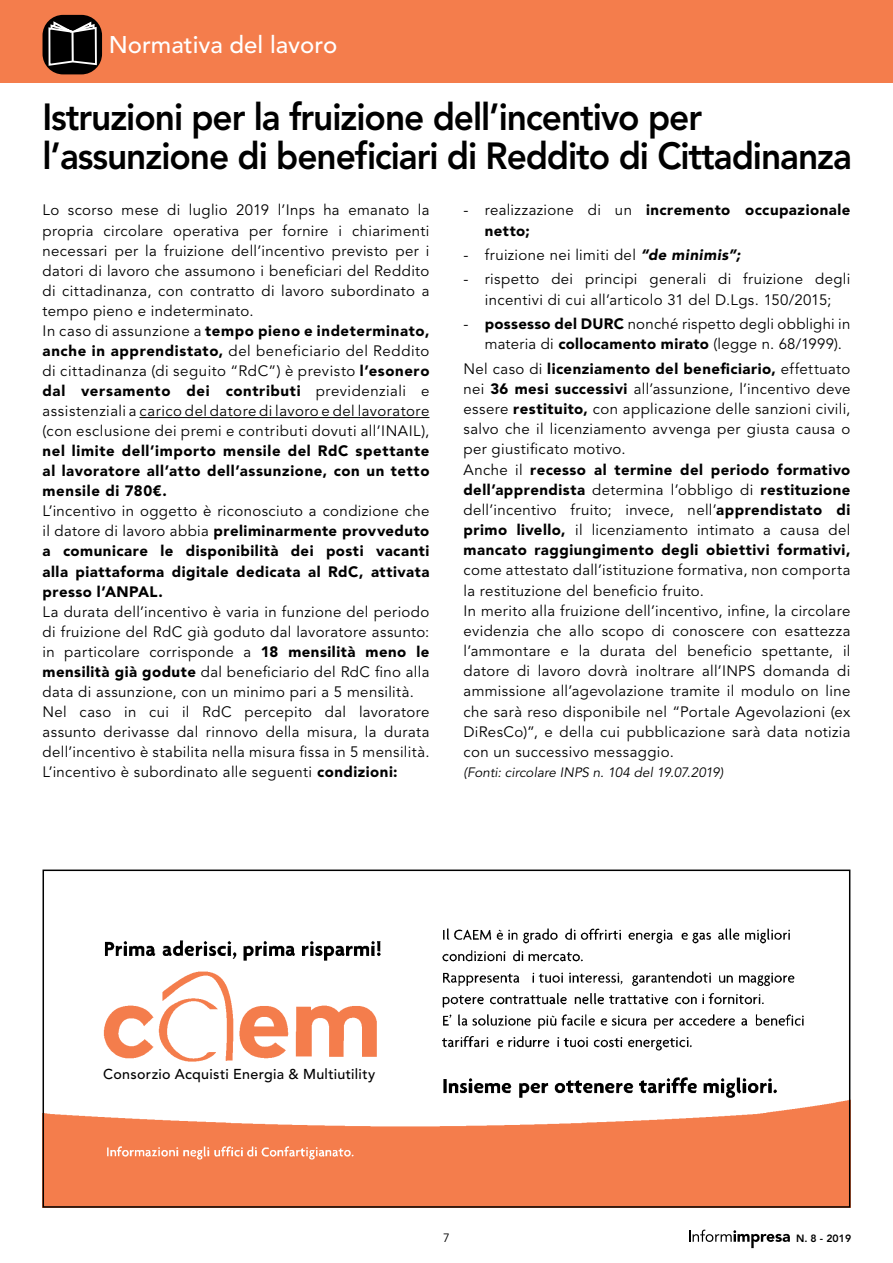
<style>
.page{position:relative;width:893px;height:1263px;background:#fff}
.page>*{position:absolute;margin:0;border:0;box-sizing:border-box;transform-origin:0 0}
.t1{font:800 37.5px/39px "Avenir LT Std";letter-spacing:-.03em;color:#000;scale:.94 1}
.t2{font:500 24px "Avenir LT Std";color:#fff}
.t3{font:15px/20.1px "Avenir LT Std";letter-spacing:.025em;color:#000}
.t4{font:900 15px/20.1px "Avenir LT Std";letter-spacing:.035em;color:#000;text-align:justify}
.t5{font:500 14.25px "Avenir LT Std";letter-spacing:.02em;color:#000}
.t6{font:italic 13.5px "Avenir LT Std";color:#000}
.t7{font:12px "Avenir LT Std";color:#000}
.t8{font:800 10.5px "Avenir LT Std";color:#000}
.s1{font-weight:900}
.s2{font-weight:400}
.s3{font-weight:900;font-style:italic}
</style>
<div class="page">
<div style="left:0;top:0;width:893px;height:83px;background:#f47d4c"></div>
<div style="left:43px;top:15px;width:59px;height:59px;background:#000;border-radius:21px"></div>
<svg style="left:47px;top:20px;width:51px;height:47px"></svg>
<svg style="left:689px;top:1229px;width:101px;height:19px"></svg>
<hr style="left:139px;top:417px;width:290px;height:1px;background:#000">
<img style="left:104px;top:928px;width:700px;height:170px">
<img style="left:103px;top:967px;width:303px;height:100px">
<img style="left:46px;top:1100px;width:801px;height:105px">
<div style="left:43px;top:869px;width:807px;height:339px;border:2px solid #000"></div>
<h2 class="t2" style="left:109px;top:31px;width:230px">Normativa del lavoro</h2>
<h1 class="t1" style="left:43px;top:98px;width:863px">Istruzioni per la fruizione dell’incentivo per l’assunzione di beneficiari di Reddito di Cittadinanza</h1>
<p class="t3" style="left:43px;top:201px;width:388px">Lo scorso mese di luglio 2019 l’Inps ha emanato la propria circolare operativa per fornire i chiarimenti necessari per la fruizione dell’incentivo previsto per i datori di lavoro che assumono i beneficiari del Reddito di cittadinanza, con contratto di lavoro subordinato a tempo pieno e indeterminato.<br>In caso di assunzione a <span class="s1">tempo pieno e indeterminato, anche in apprendistato,</span> del beneficiario del Reddito di cittadinanza (di seguito “RdC”) è previsto <span class="s1">l’esonero dal versamento dei contributi</span> previdenziali e assistenziali a carico del datore di lavoro e del lavoratore (con esclusione dei premi e contributi dovuti all’INAIL),</p>
<p class="t4" style="left:43px;top:441px;width:388px">nel limite dell’importo mensile del RdC spettante al lavoratore all’atto dell’assunzione, con un tetto mensile di 780€.</p>
<p class="t4" style="left:43px;top:501px;width:388px"><span class="s2">L’incentivo in oggetto è riconosciuto a condizione che il datore di lavoro abbia</span> preliminarmente provveduto a comunicare le disponibilità dei posti vacanti alla piattaforma digitale dedicata al RdC, attivata presso l’ANPAL.</p>
<p class="t3" style="left:43px;top:602px;width:388px">La durata dell’incentivo è varia in funzione del periodo di fruizione del RdC già goduto dal lavoratore assunto: in particolare corrisponde a <span class="s1">18 mensilità meno le mensilità già godute</span> dal beneficiario del RdC fino alla data di assunzione, con un minimo pari a 5 mensilità.<br>Nel caso in cui il RdC percepito dal lavoratore assunto derivasse dal rinnovo della misura, la durata dell’incentivo è stabilita nella misura fissa in 5 mensilità.<br>L’incentivo è subordinato alle seguenti <span class="s1">condizioni:</span></p>
<p class="t4" style="left:485px;top:200px;width:367px;text-indent:-21px"><span class="s2">- realizzazione di un</span> incremento occupazionale netto;</p>
<p class="t3" style="left:463px;top:245px;width:278px">- fruizione nei limiti del <span class="s3">“de minimis”;</span></p>
<p class="t3" style="left:463px;top:270px;width:388px;text-align:center">- rispetto dei principi generali di fruizione degli incentivi di cui all’articolo 31 del D.Lgs. 150/2015;</p>
<p class="t3" style="left:485px;top:314px;width:367px;text-indent:-21px">- <span class="s1">possesso del DURC</span> nonché rispetto degli obblighi in materia di <span class="s1">collocamento mirato</span> (legge n. 68/1999).</p>
<p class="t3" style="left:463px;top:359px;width:388px">Nel caso di <span class="s1">licenziamento del beneficiario,</span> effettuato nei <span class="s1">36 mesi successivi</span> all’assunzione, l’incentivo deve essere <span class="s1">restituito,</span> con applicazione delle sanzioni civili, salvo che il licenziamento avvenga per giusta causa o per giustificato motivo.<br>Anche il <span class="s1">recesso al termine del periodo formativo dell’apprendista</span> determina l’obbligo di <span class="s1">restituzione </span>dell’incentivo fruito; invece, nell’<span class="s1">apprendistato di primo livello,</span> il licenziamento intimato a causa del <span class="s1">mancato raggiungimento degli obiettivi formativi,</span></p>
<p class="t3" style="left:463px;top:561px;width:388px">come attestato dall’istituzione formativa, non comporta la restituzione del beneficio fruito.<br>In merito alla fruizione dell’incentivo, infine, la circolare evidenzia che allo scopo di conoscere con esattezza l’ammontare e la durata del beneficio spettante, il datore di lavoro dovrà inoltrare all’INPS domanda di ammissione all’agevolazione tramite il modulo on line che sarà reso disponibile nel “Portale Agevolazioni (ex DiResCo)”, e della cui pubblicazione sarà data notizia con un successivo messaggio.</p>
<p class="t6" style="left:463px;top:765px;width:261px">(Fonti: circolare INPS n. 104 del 19.07.2019)</p>
<p class="t5" style="left:103px;top:1066px;width:274px">Consorzio Acquisti Energia &amp; Multiutility</p>
<p class="t7" style="left:443px;top:1231px;width:8px">7</p>
<p class="t8" style="left:796px;top:1232px;width:57px">N. 8 - 2019</p>
</div>
